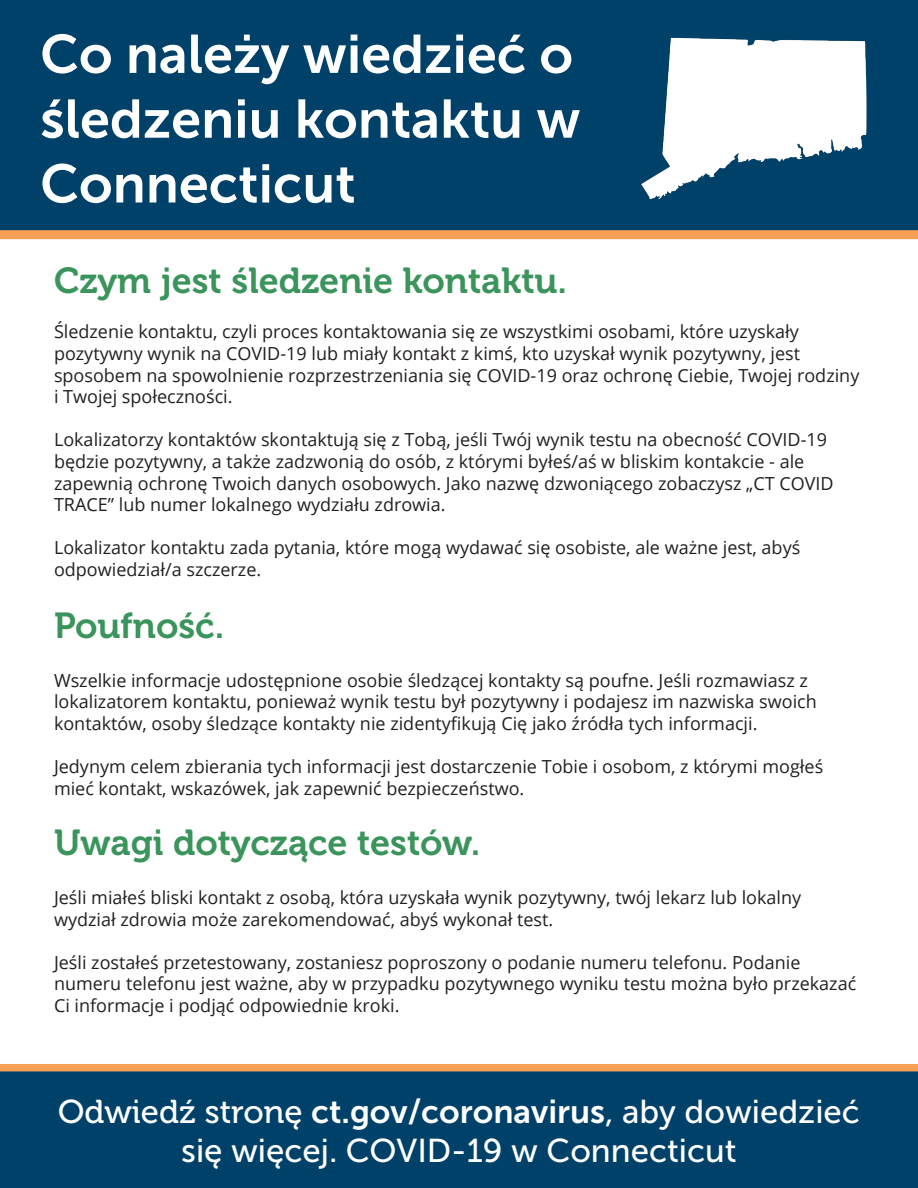
<style>
.page{position:relative;width:918px;height:1188px;background:#fff}
.page>*{position:absolute;margin:0;border:0;box-sizing:border-box;transform-origin:0 0}
.t1{font:54px/64.8px "Museo Sans 700";color:#fff}
.t2{font:36px "Museo 700";color:#3a945b}
.t3{font:33px/39.6px "Museo Sans 500";color:#fff;text-align:center}
.t4{font:18px/21.6px "Open Sans";color:#231f20}
.s1{font-family:"Museo 500"}
.s2{font-family:"Museo Sans 700"}
</style>
<div class="page">
<div style="left:0;top:1067px;width:918px;height:121px;background:#00416a"></div>
<div style="left:0;top:0;width:918px;height:239px;background:#00416a"></div>
<img style="left:639px;top:32px;width:239px;height:166px">
<div style="left:0;top:1064px;width:918px;height:7px;background:#f5a054"></div>
<p class="t1" style="left:40px;top:22px;width:542px">Co należy wiedzieć o śledzeniu kontaktu w<br>Connecticut</p>
<p class="t2" style="left:54px;top:261px;width:515px">Czym jest śledzenie kontaktu.</p>
<p class="t4" style="left:54px;top:321px;width:807px">Śledzenie kontaktu, czyli proces kontaktowania się ze wszystkimi osobami, które uzyskały pozytywny wynik na COVID-19 lub miały kontakt z kimś, kto uzyskał wynik pozytywny, jest sposobem na spowolnienie rozprzestrzeniania się COVID-19 oraz ochronę Ciebie, Twojej rodziny i Twojej społeczności.</p>
<p class="t4" style="left:54px;top:429px;width:781px">Lokalizatorzy kontaktów skontaktują się z Tobą, jeśli Twój wynik testu na obecność COVID-19 będzie pozytywny, a także zadzwonią do osób, z którymi byłeś/aś w bliskim kontakcie - ale zapewnią ochronę Twoich danych osobowych. Jako nazwę dzwoniącego zobaczysz „CT COVID TRACE” lub numer lokalnego wydziału zdrowia.</p>
<p class="t4" style="left:54px;top:537px;width:748px">Lokalizator kontaktu zada pytania, które mogą wydawać się osobiste, ale ważne jest, abyś odpowiedział/a szczerze.</p>
<p class="t2" style="left:54px;top:605px;width:172px">Poufność.</p>
<p class="t4" style="left:54px;top:669px;width:764px">Wszelkie informacje udostępnione osobie śledzącej kontakty są poufne. Jeśli rozmawiasz z lokalizatorem kontaktu, ponieważ wynik testu był pozytywny i podajesz im nazwiska swoich kontaktów, osoby śledzące kontakty nie zidentyfikują Cię jako źródła tych informacji.</p>
<p class="t4" style="left:54px;top:755px;width:771px">Jedynym celem zbierania tych informacji jest dostarczenie Tobie i osobom, z którymi mogłeś mieć kontakt, wskazówek, jak zapewnić bezpieczeństwo.</p>
<p class="t2" style="left:54px;top:822px;width:428px">Uwagi dotyczące testów.</p>
<p class="t4" style="left:54px;top:886px;width:749px">Jeśli miałeś bliski kontakt z osobą, która uzyskała wynik pozytywny, twój lekarz lub lokalny wydział zdrowia może zarekomendować, abyś wykonał test.</p>
<p class="t4" style="left:54px;top:951px;width:804px">Jeśli zostałeś przetestowany, zostaniesz poproszony o podanie numeru telefonu. Podanie numeru telefonu jest ważne, aby w przypadku pozytywnego wyniku testu można było przekazać<br>Ci informacje i podjąć odpowiednie kroki.</p>
<p class="t3" style="left:58px;top:1092px;width:803px"><span class="s1">Odwiedź stronę</span> <span class="s2">ct.gov/coronavirus</span>, aby dowiedzieć się więcej. COVID-19 w Connecticut</p>
</div>
